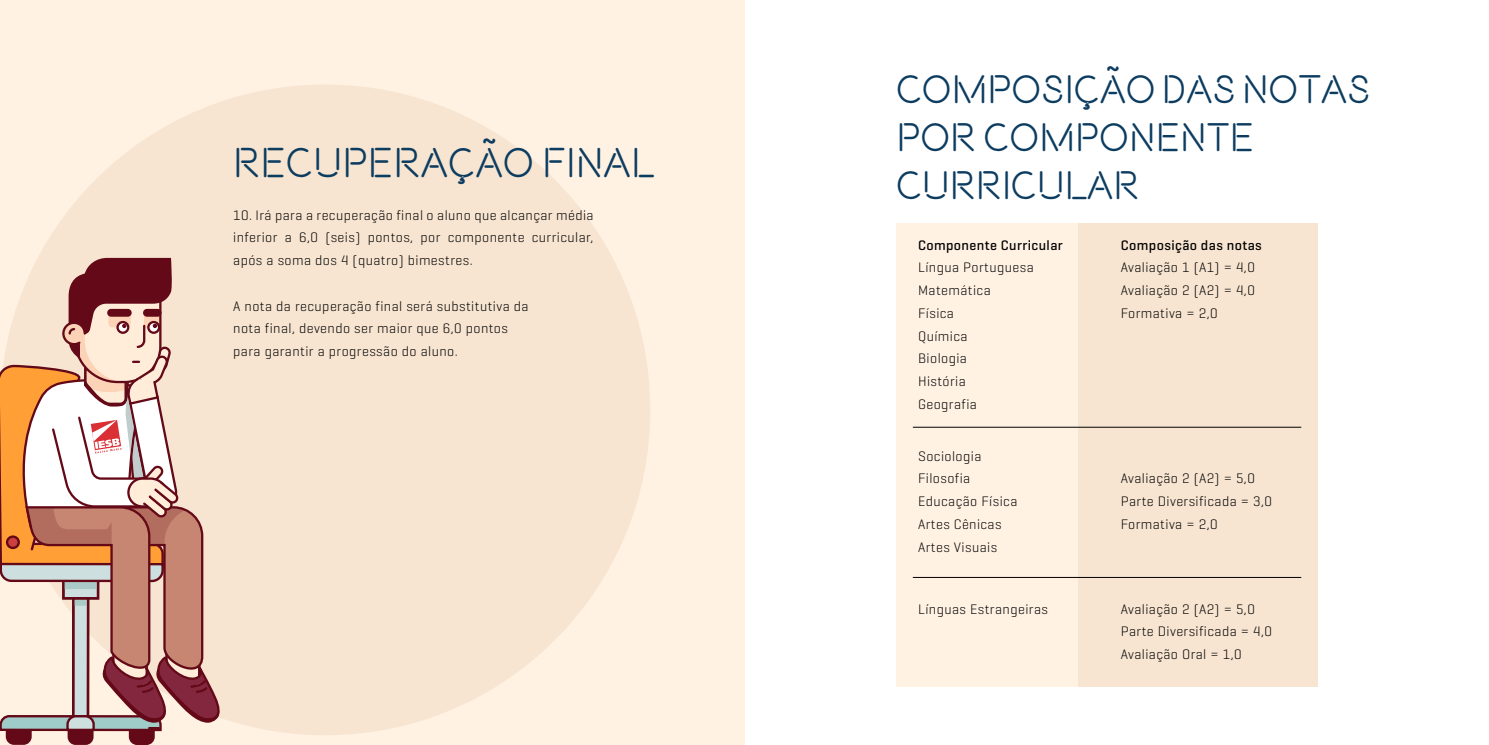
<style>
.page{position:relative;width:1489px;height:745px;background:#fff}
.page>*{position:absolute;margin:0;border:0;box-sizing:border-box;transform-origin:0 0}
.t1{font:500 42px "Beon";color:#0c3c60}
.t2{font:500 40.07px/48.1px "Beon";color:#0c3c60}
.t3{font:300 14px/22.8px "Geogrotesque";letter-spacing:.03em;color:#000}
.t4{font:500 14px "Geogrotesque";letter-spacing:.03em;color:#000}
</style>
<div class="page">
<div style="left:0;top:0;width:744px;height:744px;background:#fff2e3"></div>
<div style="left:0;top:84px;width:650px;height:650px;background:#f7e5d1;border-radius:50%"></div>
<svg style="left:0;top:257px;width:223px;height:487px"></svg>
<div style="left:896px;top:223px;width:182px;height:463px;background:#fff2e3"></div>
<div style="left:1078px;top:223px;width:239px;height:463px;background:#f7e5d1"></div>
<hr style="left:912px;top:426px;width:389px;height:1px;background:#000">
<hr style="left:912px;top:576px;width:389px;height:1px;background:#000">
<h1 class="t1" style="left:233px;top:137px;width:423px">RECUPERAÇÃO FINAL</h1>
<p class="t3" style="left:233px;top:203px;width:362px;text-align:justify">10. Irá para a recuperação final o aluno que alcançar média inferior a 6,0 (seis) pontos, por componente curricular, após a soma dos 4 (quatro) bimestres.</p>
<p class="t3" style="left:233px;top:294px;width:297px">A nota da recuperação final será substitutiva da nota final, devendo ser maior que 6,0 pontos para garantir a progressão do aluno.</p>
<h2 class="t2" style="left:896px;top:64px;width:476px">COMPOSIÇÃO DAS NOTAS<br>POR COMPONENTE<br>CURRICULAR</h2>
<p class="t4" style="left:918px;top:236px;width:146px">Componente Curricular</p>
<p class="t3" style="left:918px;top:255px;width:117px">Língua Portuguesa<br>Matemática<br>Física<br>Química<br>Biologia<br>História<br>Geografia</p>
<p class="t3" style="left:918px;top:443px;width:101px">Sociologia<br>Filosofia<br>Educação Física<br>Artes Cênicas<br>Artes Visuais</p>
<p class="t3" style="left:918px;top:596px;width:131px">Línguas Estrangeiras</p>
<p class="t4" style="left:1120px;top:236px;width:142px">Composição das notas</p>
<p class="t3" style="left:1120px;top:255px;width:135px;text-align:justify">Avaliação 1 (A1) = 4,0<br>Avaliação 2 (A2) = 4,0<br>Formativa = 2,0</p>
<p class="t3" style="left:1120px;top:466px;width:153px">Avaliação 2 (A2) = 5,0<br>Parte Diversificada = 3,0<br>Formativa = 2,0</p>
<p class="t3" style="left:1120px;top:596px;width:153px">Avaliação 2 (A2) = 5,0<br>Parte Diversificada = 4,0<br>Avaliação Oral = 1,0</p>
</div>
